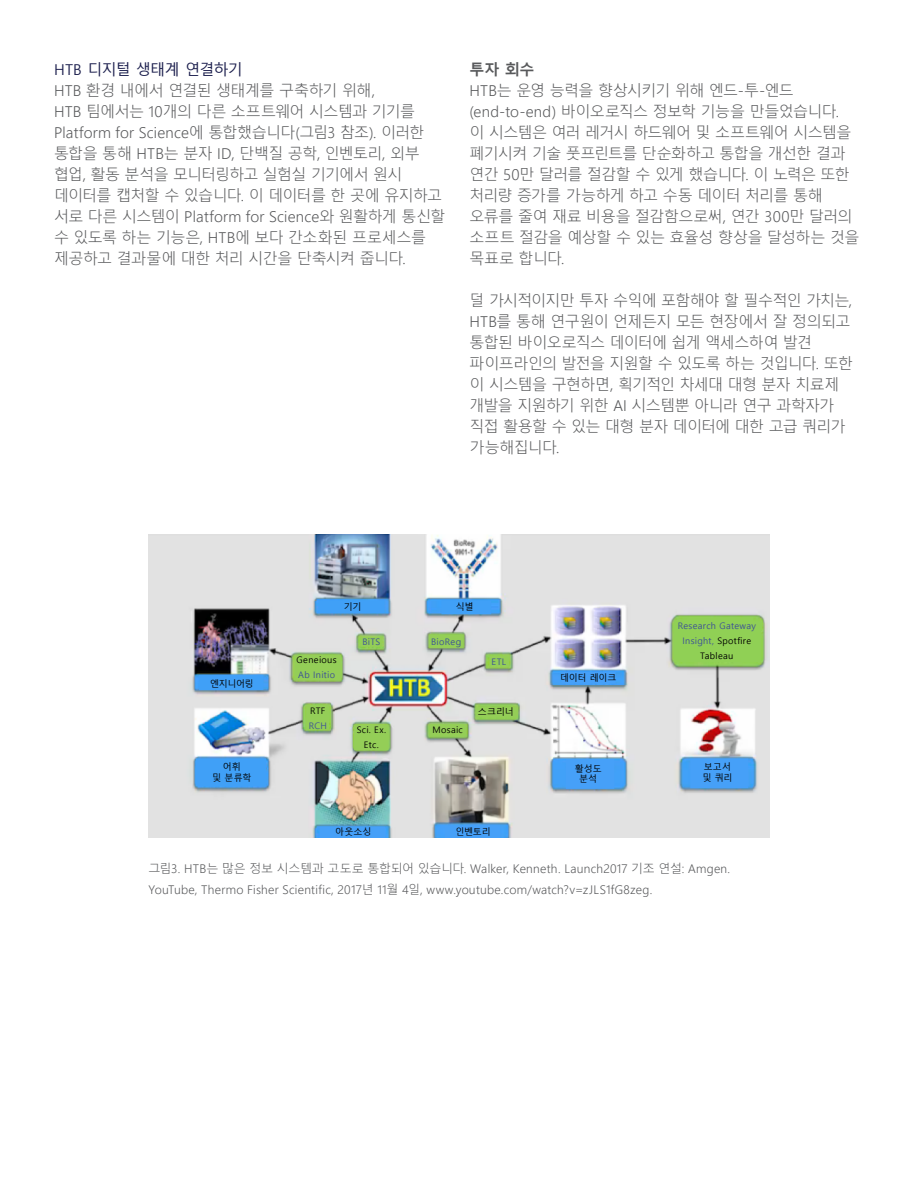
<style>
.page{position:relative;width:918px;height:1188px;background:#fff}
.page>*{position:absolute;margin:0;border:0;box-sizing:border-box;transform-origin:0 0}
.t1{font:300 15px/21px "Malgun Gothic";letter-spacing:-.04em;color:#58595b}
.t2{font:15px "Malgun Gothic";letter-spacing:-.045em;color:#1b1e4d}
.t3{font:700 15px "Malgun Gothic";color:#58595b}
.t4{font:300 12px/21px "Malgun Gothic";letter-spacing:.015em;color:#58595b}
.t5{font:9px/10.8px "Malgun Gothic";letter-spacing:.015em;color:#000;text-align:center}
.t6{font:9px/15px "Malgun Gothic";letter-spacing:.035em;color:#3b4e98;text-align:center}
.t7{font:9px "Malgun Gothic";letter-spacing:.035em;color:#000}
.s1{color:#000}
</style>
<div class="page">
<img style="left:148px;top:534px;width:622px;height:304px">
<p class="t2" style="left:54px;top:61px;width:190px">HTB 디지털 생태계 연결하기</p>
<p class="t1" style="left:54px;top:80px;width:393px">HTB 환경 내에서 연결된 생태계를 구축하기 위해,<br>HTB 팀에서는 10개의 다른 소프트웨어 시스템과 기기를<br>Platform for Science에 통합했습니다(그림3 참조). 이러한 통합을 통해 HTB는 분자 ID, 단백질 공학, 인벤토리, 외부 협업, 활동 분석을 모니터링하고 실험실 기기에서 원시 데이터를 캡처할 수 있습니다. 이 데이터를 한 곳에 유지하고 서로 다른 시스템이 Platform for Science와 원활하게 통신할 수 있도록 하는 기능은, HTB에 보다 간소화된 프로세스를 제공하고 결과물에 대한 처리 시간을 단축시켜 줍니다.</p>
<p class="t3" style="left:470px;top:61px;width:67px">투자 회수</p>
<p class="t1" style="left:470px;top:80px;width:391px">HTB는 운영 능력을 향상시키기 위해 엔드-투-엔드 (end-to-end) 바이오로직스 정보학 기능을 만들었습니다.<br>이 시스템은 여러 레거시 하드웨어 및 소프트웨어 시스템을 폐기시켜 기술 풋프린트를 단순화하고 통합을 개선한 결과 연간 50만 달러를 절감할 수 있게 했습니다. 이 노력은 또한 처리량 증가를 가능하게 하고 수동 데이터 처리를 통해 오류를 줄여 재료 비용을 절감함으로써, 연간 300만 달러의 소프트 절감을 예상할 수 있는 효율성 향상을 달성하는 것을 목표로 합니다.</p>
<p class="t1" style="left:470px;top:290px;width:385px">덜 가시적이지만 투자 수익에 포함해야 할 필수적인 가치는,<br>HTB를 통해 연구원이 언제든지 모든 현장에서 잘 정의되고 통합된 바이오로직스 데이터에 쉽게 액세스하여 발견 파이프라인의 발전을 지원할 수 있도록 하는 것입니다. 또한 이 시스템을 구현하면, 획기적인 차세대 대형 분자 치료제 개발을 지원하기 위한 AI 시스템뿐 아니라 연구 과학자가 직접 활용할 수 있는 대형 분자 데이터에 대한 고급 쿼리가 가능해집니다.</p>
<p class="t5" style="left:344px;top:602px;width:19px">기기</p>
<p class="t5" style="left:456px;top:602px;width:19px">식별</p>
<p class="t5" style="left:210px;top:678px;width:45px">엔지니어링</p>
<p class="t7" style="left:297px;top:655px;width:42px">Geneious</p>
<p class="t6" style="left:298px;top:668px;width:38px">Ab Initio</p>
<p class="t5" style="left:310px;top:705px;width:17px">RTF</p>
<p class="t6" style="left:309px;top:718px;width:20px">RCH</p>
<p class="t6" style="left:362px;top:635px;width:20px">BiTS</p>
<p class="t6" style="left:431px;top:634px;width:32px">BioReg</p>
<p class="t6" style="left:492px;top:654px;width:16px">ETL</p>
<p class="t5" style="left:357px;top:722px;width:31px;line-height:15px">Sci. Ex.<br>Etc.</p>
<p class="t5" style="left:433px;top:724px;width:32px">Mosaic</p>
<p class="t5" style="left:478px;top:707px;width:37px">스크리너</p>
<p class="t5" style="left:560px;top:673px;width:58px">데이터 레이크</p>
<p class="t6" style="left:678px;top:619px;width:80px">Research Gateway<br>Insight, <span class="s1">Spotfire<br>Tableau</span></p>
<p class="t5" style="left:212px;top:762px;width:41px">어휘<br>및 분류학</p>
<p class="t5" style="left:575px;top:763px;width:28px">활성도 분석</p>
<p class="t5" style="left:702px;top:762px;width:32px;text-align:left">보고서 및 쿼리</p>
<p class="t5" style="left:335px;top:827px;width:38px">아웃소싱</p>
<p class="t5" style="left:456px;top:827px;width:37px">인벤토리</p>
<p class="t4" style="left:148px;top:858px;width:583px">그림3. HTB는 많은 정보 시스템과 고도로 통합되어 있습니다. Walker, Kenneth. Launch2017 기조 연설: Amgen.<br>YouTube, Thermo Fisher Scientific, 2017년 11월 4일, www.youtube.com/watch?v=zJLS1fG8zeg.</p>
</div>
